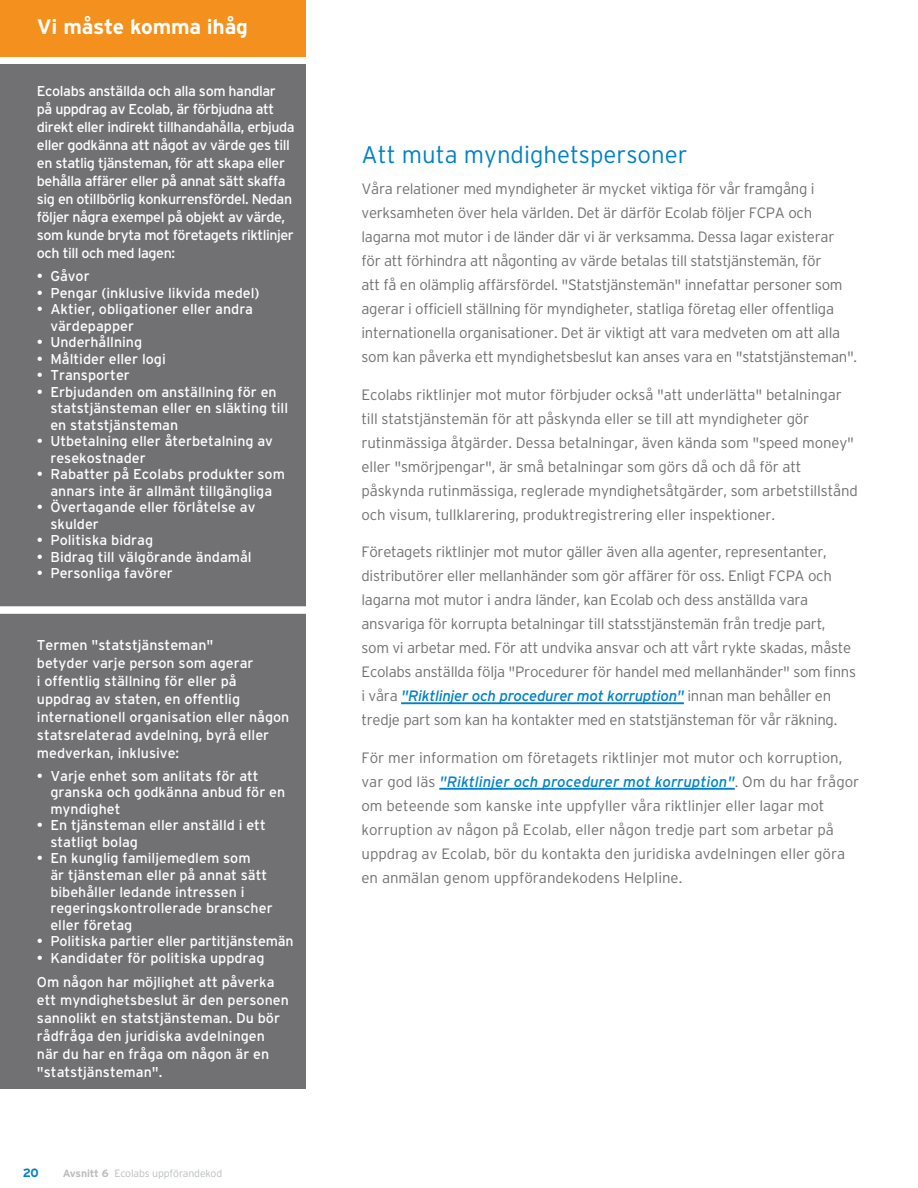
<style>
.page{position:relative;width:918px;height:1188px;background:#fff}
.page>*{position:absolute;margin:0;border:0;box-sizing:border-box;transform-origin:0 0}
.t1{font:300 24px "Interstate";color:#0081c6}
.t2{font:700 21px "Interstate";letter-spacing:-.01em;color:#fff}
.t3{font:300 15px/24px "Interstate";letter-spacing:-.02em;color:#717073}
.t4{font:300 15px/24px "Interstate";color:#717073}
.t5{font:14.25px/16.5px "Interstate";color:#fff}
.t6{font:14.25px/18px "Interstate";letter-spacing:-.03em;color:#fff}
.t7{font:700 12px "Interstate";color:#0081c6}
.t8{font:300 10.5px "Interstate";letter-spacing:-.01em;color:#babcbe}
.s1{font-weight:700}
.s2{font-weight:400;font-style:italic;color:#0081c6}
</style>
<div class="page">
<hr style="left:401px;top:702px;width:283px;height:2px;background:#0081c6">
<hr style="left:439px;top:788px;width:296px;height:2px;background:#0081c6">
<div style="left:0;top:0;width:306px;height:56px;background:#f4901d"></div>
<div style="left:0;top:64px;width:306px;height:1025px;background:#717073"></div>
<div style="left:0;top:606px;width:320px;height:8px;background:#fff"></div>
<h2 class="t2" style="left:37px;top:15px;width:213px">Vi måste komma ihåg</h2>
<p class="t6" style="left:37px;top:82px;width:259px">Ecolabs anställda och alla som handlar på uppdrag av Ecolab, är förbjudna att direkt eller indirekt tillhandahålla, erbjuda eller godkänna att något av värde ges till en statlig tjänsteman, för att skapa eller behålla affärer eller på annat sätt skaffa sig en otillbörlig konkurrensfördel. Nedan följer några exempel på objekt av värde, som kunde bryta mot företagets riktlinjer och till och med lagen:</p>
<p class="t5" style="left:37px;top:268px;width:54px">• Gåvor</p>
<p class="t5" style="left:37px;top:284px;width:224px">• Pengar (inklusive likvida medel)</p>
<p class="t5" style="left:50px;top:301px;width:204px;text-indent:-13px">• Aktier, obligationer eller andra värdepapper</p>
<p class="t5" style="left:37px;top:334px;width:107px">• Underhållning</p>
<p class="t5" style="left:37px;top:350px;width:130px">• Måltider eller logi</p>
<p class="t5" style="left:37px;top:367px;width:94px">• Transporter</p>
<p class="t5" style="left:50px;top:384px;width:239px;text-indent:-13px">• Erbjudanden om anställning för en statstjänsteman eller en släkting till en statstjänsteman</p>
<p class="t5" style="left:50px;top:433px;width:224px;text-indent:-13px">• Utbetalning eller återbetalning av resekostnader</p>
<p class="t5" style="left:37px;top:466px;width:250px;text-align:center">• Rabatter på Ecolabs produkter som annars inte är allmänt tillgängliga</p>
<p class="t5" style="left:50px;top:499px;width:207px;text-indent:-13px">• Övertagande eller förlåtelse av skulder</p>
<p class="t5" style="left:37px;top:532px;width:118px">• Politiska bidrag</p>
<p class="t5" style="left:37px;top:549px;width:216px">• Bidrag till välgörande ändamål</p>
<p class="t5" style="left:37px;top:565px;width:138px">• Personliga favörer</p>
<p class="t5" style="left:37px;top:636px;width:254px;line-height:18px">Termen "statstjänsteman"<br>betyder varje person som agerar<br>i offentlig ställning för eller på uppdrag av staten, en offentlig internationell organisation eller någon statsrelaterad avdelning, byrå eller medverkan, inklusive:</p>
<p class="t5" style="left:50px;top:768px;width:236px;text-indent:-13px">• Varje enhet som anlitats för att granska och godkänna anbud för en myndighet</p>
<p class="t5" style="left:50px;top:817px;width:217px;text-indent:-13px">• En tjänsteman eller anställd i ett statligt bolag</p>
<p class="t5" style="left:50px;top:850px;width:224px;text-indent:-13px">• En kunglig familjemedlem som<br>är tjänsteman eller på annat sätt bibehåller ledande intressen i regeringskontrollerade branscher eller företag</p>
<p class="t5" style="left:37px;top:933px;width:258px">• Politiska partier eller partitjänstemän</p>
<p class="t5" style="left:37px;top:945px;width:239px;line-height:24.8px">• Kandidater för politiska uppdrag<br>Om någon har möjlighet att påverka</p>
<p class="t5" style="left:37px;top:991px;width:254px;line-height:18px">ett myndighetsbeslut är den personen sannolikt en statstjänsteman. Du bör rådfråga den juridiska avdelningen när du har en fråga om någon är en "statstjänsteman".</p>
<p class="t7" style="left:23px;top:1166px;width:18px">20</p>
<p class="t8" style="left:63px;top:1167px;width:161px"><span class="s1">Avsnitt 6</span> Ecolabs uppförandekod</p>
<h1 class="t1" style="left:362px;top:141px;width:327px">Att muta myndighetspersoner</h1>
<p class="t3" style="left:362px;top:177px;width:497px">Våra relationer med myndigheter är mycket viktiga för vår framgång i verksamheten över hela världen. Det är därför Ecolab följer FCPA och lagarna mot mutor i de länder där vi är verksamma. Dessa lagar existerar för att förhindra att någonting av värde betalas till statstjänstemän, för<br>att få en olämplig affärsfördel. "Statstjänstemän" innefattar personer som agerar i officiell ställning för myndigheter, statliga företag eller offentliga internationella organisationer. Det är viktigt att vara medveten om att alla som kan påverka ett myndighetsbeslut kan anses vara en "statstjänsteman".</p>
<p class="t3" style="left:362px;top:382px;width:498px">Ecolabs riktlinjer mot mutor förbjuder också "att underlätta" betalningar till statstjänstemän för att påskynda eller se till att myndigheter gör rutinmässiga åtgärder. Dessa betalningar, även kända som "speed money" eller "smörjpengar", är små betalningar som görs då och då för att påskynda rutinmässiga, reglerade myndighetsåtgärder, som arbetstillstånd och visum, tullklarering, produktregistrering eller inspektioner.</p>
<p class="t3" style="left:362px;top:540px;width:496px">Företagets riktlinjer mot mutor gäller även alla agenter, representanter, distributörer eller mellanhänder som gör affärer för oss. Enligt FCPA och lagarna mot mutor i andra länder, kan Ecolab och dess anställda vara ansvariga för korrupta betalningar till statsstjänstemän från tredje part, som vi arbetar med. För att undvika ansvar och att vårt rykte skadas, måste Ecolabs anställda följa "Procedurer för handel med mellanhänder" som finns i våra <span class="s2">"Riktlinjer och procedurer mot korruption"</span> innan man behåller en tredje part som kan ha kontakter med en statstjänsteman för vår räkning.</p>
<p class="t4" style="left:362px;top:745px;width:499px">För mer information om företagets riktlinjer mot mutor och korruption, var god läs <span class="s2">"Riktlinjer och procedurer mot korruption"</span>. Om du har frågor om beteende som kanske inte uppfyller våra riktlinjer eller lagar mot korruption av någon på Ecolab, eller någon tredje part som arbetar på uppdrag av Ecolab, bör du kontakta den juridiska avdelningen eller göra en anmälan genom uppförandekodens Helpline.</p>
</div>
